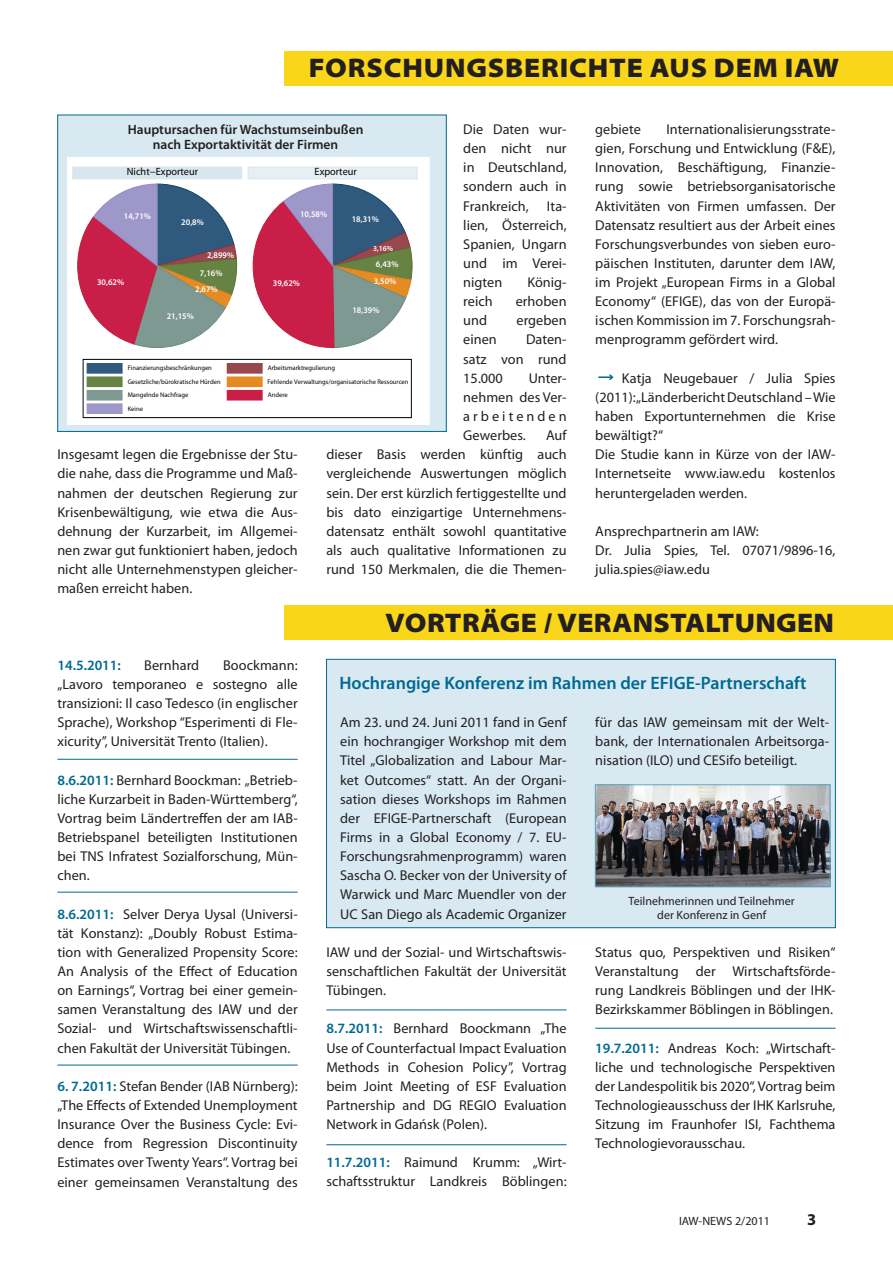
<style>
.page{position:relative;width:893px;height:1263px;background:#fff}
.page>*{position:absolute;margin:0;border:0;box-sizing:border-box;transform-origin:0 0}
.t1{font:900 semi-expanded 27px "Myriad Pro";letter-spacing:.01em;color:#231f20}
.t2{font:600 18px "Myriad Pro";color:#006991}
.t3{font:700 16.5px "Myriad Pro";color:#231f20}
.t4{font:14.25px/19.2px "Myriad Pro";color:#231f20;text-align:justify}
.t5{font:600 14.25px "Myriad Pro";color:#006991}
.t6{font:600 13.5px/15px "Myriad Pro";color:#231f20;text-align:center}
.t7{font:12px/13.5px "Myriad Pro";color:#231f20;text-align:center}
.t8{font:10.5px "Myriad Pro";color:#040503}
.t9{font:600 8.7px/18.1px "Myriad Pro";color:#fff}
.t10{font:600 7.65px "Myriad Pro";color:#fff}
.t11{font:6.75px "Myriad Pro";color:#040503}
.s1{font-weight:600;color:#006991}
</style>
<div class="page">
<div style="left:326px;top:659px;width:510px;height:269px;background:#d8e9f1;border:1px solid #006991"></div>
<div style="left:285px;top:51px;width:608px;height:34px;background:#fad61a"></div>
<img style="left:597px;top:786px;width:231px;height:99px">
<div style="left:595px;top:784px;width:235px;height:103px;border:1px solid #56a5c4"></div>
<div style="left:285px;top:605px;width:608px;height:34px;background:#fad61a"></div>
<svg style="left:598px;top:375px;width:15px;height:5px"></svg>
<hr style="left:57px;top:759px;width:241px;height:1px;background:#006991">
<hr style="left:57px;top:892px;width:241px;height:1px;background:#006991">
<hr style="left:57px;top:1065px;width:241px;height:1px;background:#006991">
<hr style="left:326px;top:1010px;width:241px;height:1px;background:#006991">
<hr style="left:326px;top:1144px;width:241px;height:1px;background:#006991">
<hr style="left:595px;top:1028px;width:241px;height:1px;background:#006991">
<div style="left:57px;top:115px;width:389px;height:317px;background:#d8e9f1;border:1px solid #006991"></div>
<svg style="left:68px;top:157px;width:362px;height:268px;background:#fcfcfc"></svg>
<div style="left:73px;top:179px;width:169px;height:174px;background:#fff"></div>
<div style="left:72px;top:179px;width:170px;height:174px;border:1px solid #fff"></div>
<div style="left:248px;top:179px;width:169px;height:174px;border:1px solid #fff"></div>
<svg style="left:78px;top:184px;width:159px;height:164px"></svg>
<svg style="left:253px;top:184px;width:159px;height:164px;background:#a97a8a"></svg>
<div style="left:73px;top:167px;width:169px;height:12px;background:#d8e7ed"></div>
<div style="left:248px;top:167px;width:169px;height:12px;background:#e7eff3"></div>
<div style="left:83px;top:359px;width:332px;height:59px;background:#fff"></div>
<div style="left:83px;top:359px;width:329px;height:59px;border:1px solid #040503"></div>
<div style="left:87px;top:364px;width:35px;height:9px;background:#2f597d"></div>
<div style="left:87px;top:363px;width:35px;height:10px;border:1px solid #2f597d"></div>
<div style="left:227px;top:364px;width:35px;height:9px;background:#99474f"></div>
<div style="left:227px;top:363px;width:35px;height:10px;border:1px solid #99474f"></div>
<div style="left:87px;top:377px;width:35px;height:10px;background:#668344"></div>
<div style="left:227px;top:377px;width:35px;height:10px;background:#e58b23"></div>
<div style="left:87px;top:390px;width:35px;height:10px;background:#7d9991"></div>
<div style="left:227px;top:390px;width:35px;height:10px;background:#c81e48"></div>
<div style="left:87px;top:404px;width:35px;height:9px;background:#9e97c9"></div>
<h1 class="t1" style="left:309px;top:52px;width:37px">FORSCHUNGSBERICHTE</h1>
<h1 class="t1" style="left:650px;top:52px;width:20px">AUS</h1>
<h1 class="t1" style="left:714px;top:52px;width:22px">DEM</h1>
<h1 class="t1" style="left:785px;top:52px;width:56px">IAW</h1>
<p class="t6" style="left:128px;top:122px;width:237px">Hauptursachen für Wachstumseinbußen nach Exportaktivität der Firmen</p>
<p class="t4" style="left:463px;top:119px;width:105px">Die Daten wur&shy;den nicht nur in Deutschland, sondern auch in Frankreich,</p>
<p class="t8" style="left:127px;top:165px;width:73px">Nicht−Exporteur</p>
<p class="t8" style="left:315px;top:165px;width:44px">Exporteur</p>
<p class="t4" style="left:463px;top:196px;width:105px;text-indent:84px">Ita&shy;lien, Österreich, Spanien, Ungarn und im Verei&shy;nigten</p>
<p class="t9" style="left:300px;top:204px;width:29px">10,58%</p>
<p class="t9" style="left:124px;top:207px;width:29px">14,71%</p>
<p class="t9" style="left:352px;top:210px;width:29px">18,31%</p>
<p class="t10" style="left:373px;top:243px;width:22px">3,16%</p>
<p class="t9" style="left:374px;top:255px;width:26px;line-height:16.8px">6,43%<br>3,50%</p>
<p class="t9" style="left:352px;top:301px;width:29px">18,39%</p>
<p class="t9" style="left:181px;top:213px;width:24px">20,8%</p>
<p class="t9" style="left:200px;top:246px;width:36px;text-indent:7px">2,899%<br>7,16%</p>
<p class="t9" style="left:195px;top:280px;width:24px">2,67%</p>
<p class="t9" style="left:167px;top:307px;width:29px">21,15%</p>
<p class="t4" style="left:527px;top:272px;width:41px">König-</p>
<p class="t9" style="left:97px;top:273px;width:29px">30,62%</p>
<p class="t9" style="left:273px;top:274px;width:29px">39,62%</p>
<p class="t4" style="left:463px;top:292px;width:31px">reich</p>
<p class="t4" style="left:516px;top:292px;width:52px">erhoben</p>
<p class="t4" style="left:463px;top:311px;width:25px">und</p>
<p class="t4" style="left:516px;top:311px;width:52px">ergeben</p>
<p class="t4" style="left:463px;top:330px;width:35px">einen</p>
<p class="t4" style="left:463px;top:330px;width:105px;text-indent:63px">Daten&shy;satz von rund 15.000</p>
<p class="t11" style="left:128px;top:364px;width:86px">Finanzierungsbeschränkungen</p>
<p class="t11" style="left:268px;top:364px;width:69px">Arbeitsmarktregulierung</p>
<p class="t11" style="left:128px;top:377px;width:94px">Gesetzliche/bürokratische Hürden</p>
<p class="t11" style="left:267px;top:378px;width:143px">Fehlende Verwaltungs/organisatorische Ressourcen</p>
<p class="t11" style="left:128px;top:391px;width:62px">Mangelnde Nachfrage</p>
<p class="t11" style="left:268px;top:391px;width:21px">Andere</p>
<p class="t11" style="left:128px;top:404px;width:17px">Keine</p>
<p class="t4" style="left:463px;top:368px;width:105px;text-indent:65px">Unter&shy;nehmen des Ver&shy;arbeitenden Gewerbes.</p>
<p class="t4" style="left:326px;top:426px;width:242px;text-indent:220px">Auf dieser Basis werden künftig auch vergleichende Auswertungen möglich sein. Der erst kürzlich fertiggestellte und bis dato einzigartige Unternehmens&shy;datensatz enthält sowohl quantitative als auch qualitative Informationen zu rund 150 Merkmalen, die die Themen-</p>
<p class="t4" style="left:57px;top:445px;width:242px">Insgesamt legen die Ergebnisse der Stu&shy;die nahe, dass die Programme und Maß&shy;nahmen der deutschen Regierung zur Krisenbewältigung, wie etwa die Aus&shy;dehnung der Kurzarbeit, im Allgemei&shy;nen zwar gut funktioniert haben, jedoch nicht alle Unternehmenstypen gleicher&shy;maßen erreicht haben.</p>
<p class="t4" style="left:595px;top:119px;width:242px;text-indent:71px">Internationalisierungsstrate&shy;gien, Forschung und Entwicklung (F&amp;E), Innovation, Beschäftigung, Finanzie&shy;rung sowie betriebsorganisatorische Aktivitäten von Firmen umfassen. Der Datensatz resultiert aus der Arbeit eines Forschungsverbundes von sieben euro&shy;päischen Instituten, darunter dem IAW, im Projekt „European Firms in a Global Economy“ (EFIGE), das von der Europä&shy;ischen Kommission im 7. Forschungsrah&shy;menprogramm gefördert wird.</p>
<p class="t4" style="left:595px;top:368px;width:242px;text-align:left;text-indent:27px">Katja Neugebauer / Julia Spies (2011): „Länderbericht Deutschland – Wie haben Exportunternehmen die Krise bewältigt?“<br>Die Studie kann in Kürze von der IAW-<br>Internetseite www.iaw.edu kostenlos heruntergeladen werden.</p>
<p class="t4" style="left:595px;top:521px;width:242px;text-align:left">Ansprechpartnerin am IAW:<br>Dr. Julia Spies, Tel. 07071/9896-16, julia.spies@iaw.edu</p>
<p class="t4" style="left:595px;top:119px;width:47px">gebiete</p>
<p class="t4" style="left:57px;top:655px;width:242px;text-indent:166px">Boockmann: „Lavoro temporaneo e sostegno alle transizioni: Il caso Tedesco (in englischer Sprache), Workshop “Esperimenti di Fle&shy;xicurity”, Universität Trento (Italien).</p>
<p class="t4" style="left:57px;top:770px;width:242px"><span class="s1">8.6.2011:</span> Bernhard Boockman: „Betrieb&shy;liche Kurzarbeit in Baden-Württemberg“, Vortrag beim Ländertreffen der am IAB-Betriebspanel beteiligten Institutionen bei TNS Infratest Sozialforschung, Mün&shy;chen.</p>
<p class="t4" style="left:57px;top:904px;width:242px"><span class="s1">8.6.2011:</span> Selver Derya Uysal (Universi&shy;tät Konstanz): „Doubly Robust Estima&shy;tion with Generalized Propensity Score:<br>An Analysis of the Effect of Education on Earnings“, Vortrag bei einer gemein&shy;samen Veranstaltung des IAW und der Sozial- und Wirtschaftswissenschaftli&shy;chen Fakultät der Universität Tübingen.</p>
<p class="t4" style="left:57px;top:1076px;width:242px"><span class="s1">6. 7.2011:</span> Stefan Bender (IAB Nürnberg): „The Effects of Extended Unemployment Insurance Over the Business Cycle: Evi&shy;dence from Regression Discontinuity Estimates over Twenty Years“. Vortrag bei einer gemeinsamen Veranstaltung des</p>
<p class="t5" style="left:57px;top:656px;width:65px">14.5.2011:</p>
<p class="t4" style="left:144px;top:655px;width:57px">Bernhard</p>
<h1 class="t1" style="left:385px;top:607px;width:450px">VORTRÄGE / VERANSTALTUNGEN</h1>
<p class="t2" style="left:339px;top:671px;width:468px">Hochrangige Konferenz im Rahmen der EFIGE-Partnerschaft</p>
<p class="t4" style="left:595px;top:712px;width:235px">für das IAW gemeinsam mit der Welt&shy;bank, der Internationalen Arbeitsorga&shy;nisation (ILO) und CESifo beteiligt.</p>
<p class="t4" style="left:340px;top:712px;width:228px">Am 23. und 24. Juni 2011 fand in Genf ein hochrangiger Workshop mit dem Titel „Globalization and Labour Mar&shy;ket Outcomes“ statt. An der Organi&shy;sation dieses Workshops im Rahmen der EFIGE-Partnerschaft (European Firms in a Global Economy / 7. EU-Forschungsrahmenprogramm) waren Sascha O. Becker von der University of Warwick und Marc Muendler von der UC San Diego als Academic Organizer</p>
<p class="t7" style="left:629px;top:894px;width:168px">Teilnehmerinnen und Teilnehmer der Konferenz in Genf</p>
<p class="t4" style="left:326px;top:942px;width:242px">IAW und der Sozial- und Wirtschaftswis&shy;senschaftlichen Fakultät der Universität Tübingen.</p>
<p class="t4" style="left:326px;top:1019px;width:242px"><span class="s1">8.7.2011:</span> Bernhard Boockmann „The Use of Counterfactual Impact Evaluation Methods in Cohesion Policy”, Vortrag beim Joint Meeting of ESF Evaluation Partnership and DG REGIO Evaluation Network in Gdańsk (Polen).</p>
<p class="t4" style="left:326px;top:1153px;width:242px"><span class="s1">11.7.2011:</span> Raimund Krumm: „Wirt&shy;schaftsstruktur Landkreis Böblingen:</p>
<p class="t4" style="left:595px;top:942px;width:242px">Status quo, Perspektiven und Risiken“ Veranstaltung der Wirtschaftsförde&shy;rung Landkreis Böblingen und der IHK-Bezirkskammer Böblingen in Böblingen.</p>
<p class="t4" style="left:595px;top:1038px;width:242px"><span class="s1">19.7.2011:</span> Andreas Koch: „Wirtschaft&shy;liche und technologische Perspektiven der Landespolitik bis 2020“, Vortrag beim Technologieausschuss der IHK Karlsruhe, Sitzung im Fraunhofer ISI, Fachthema Technologievorausschau.</p>
<p class="t7" style="left:679px;top:1214px;width:92px">IAW-NEWS 2/2011</p>
<p class="t3" style="left:807px;top:1208px;width:11px">3</p>
</div>
